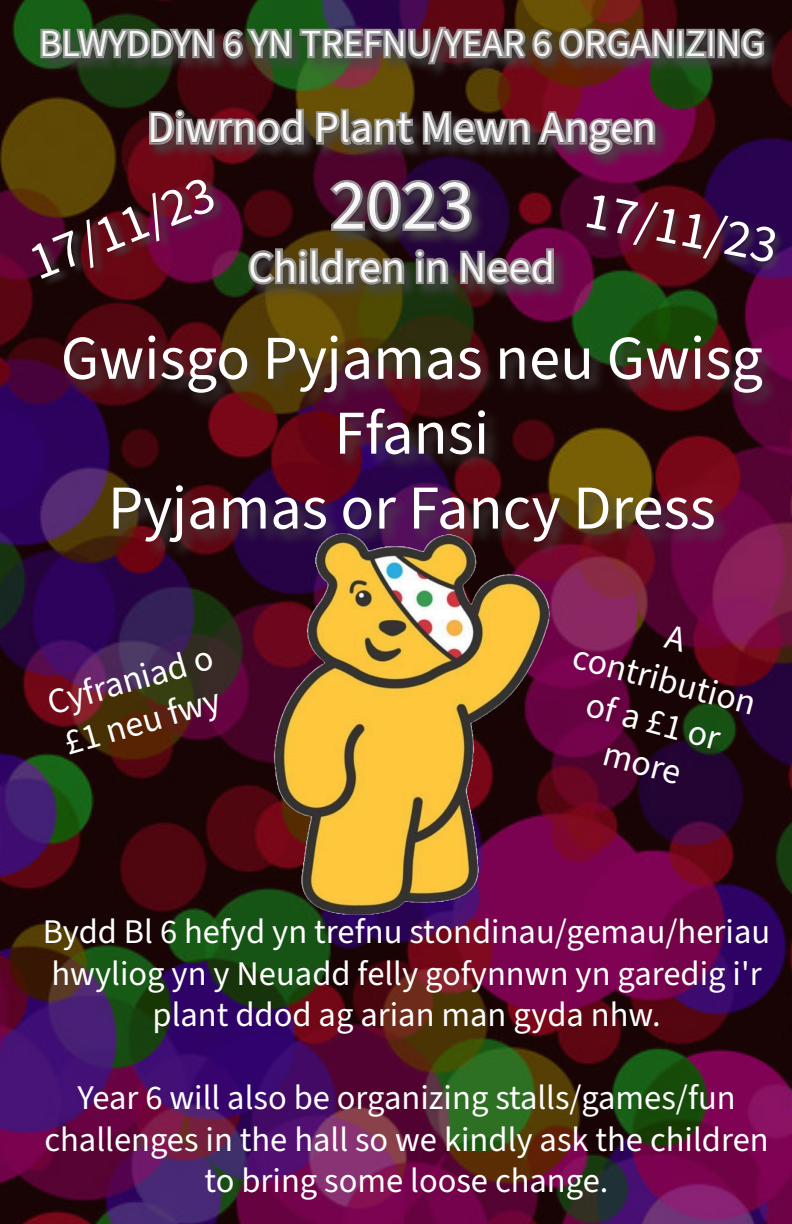
<style>
.page{position:relative;width:792px;height:1224px;background:#fff}
.page>*{position:absolute;margin:0;border:0;box-sizing:border-box;transform-origin:0 0}
.t1{font:72px "Source Sans 3";color:#fff}
.t2{font:62.4px/74.9px "Source Sans 3";color:#fff;text-align:center}
.t3{font:52.9px "Source Sans 3";color:#fff}
.t4{font:44.3px "Source Sans 3";color:#fff}
.t5{font:38.3px "Source Sans 3";color:#fff}
.t6{font:36px/43.2px "Source Sans 3";color:#fff}
.t7{font:34.6px/41.5px "Source Sans 3";color:#fff;text-align:center}
</style>
<div class="page">
<img style="left:0;top:0;width:792px;height:1224px">
<img style="left:0;top:7px;width:792px;height:295px">
<img style="left:40px;top:27px;width:725px;height:258px">
<img style="left:0;top:302px;width:792px;height:279px">
<img style="left:274px;top:533px;width:276px;height:382px">
<img style="left:0;top:104px;width:345px;height:232px">
<img style="left:519px;top:153px;width:273px;height:171px">
<p class="t5" style="left:39px;top:19px;width:727px">BLWYDDYN 6 YN TREFNU/YEAR 6 ORGANIZING</p>
<p class="t4" style="left:147px;top:100px;width:511px">Diwrnod Plant Mewn Angen</p>
<h1 class="t1" style="left:330px;top:160px;width:145px">2023</h1>
<p class="t4" style="left:248px;top:240px;width:309px">Children in Need</p>
<h3 class="t3" style="left:19px;top:233px;width:196px;rotate:-22deg">17/11/23</h3>
<h3 class="t3" style="left:592px;top:176px;width:196px;rotate:11deg">17/11/23</h3>
<h2 class="t2" style="left:61px;top:321px;width:704px">Gwisgo Pyjamas neu Gwisg<br>Ffansi<br>Pyjamas or Fancy Dress</h2>
<p class="t6" style="left:42px;top:683px;width:172px;rotate:-16deg">Cyfraniad o £1 neu fwy</p>
<p class="t6" style="left:590px;top:593px;width:190px;text-align:center;rotate:15deg">A contribution of a £1 or more</p>
<p class="t7" style="left:43px;top:911px;width:729px">Bydd Bl 6 hefyd yn trefnu stondinau/gemau/heriau hwyliog yn y Neuadd felly gofynnwn yn garedig i'r plant ddod ag arian man gyda nhw.</p>
<p class="t7" style="left:44px;top:1077px;width:726px">Year 6 will also be organizing stalls/games/fun challenges in the hall so we kindly ask the children to bring some loose change.</p>
</div>
